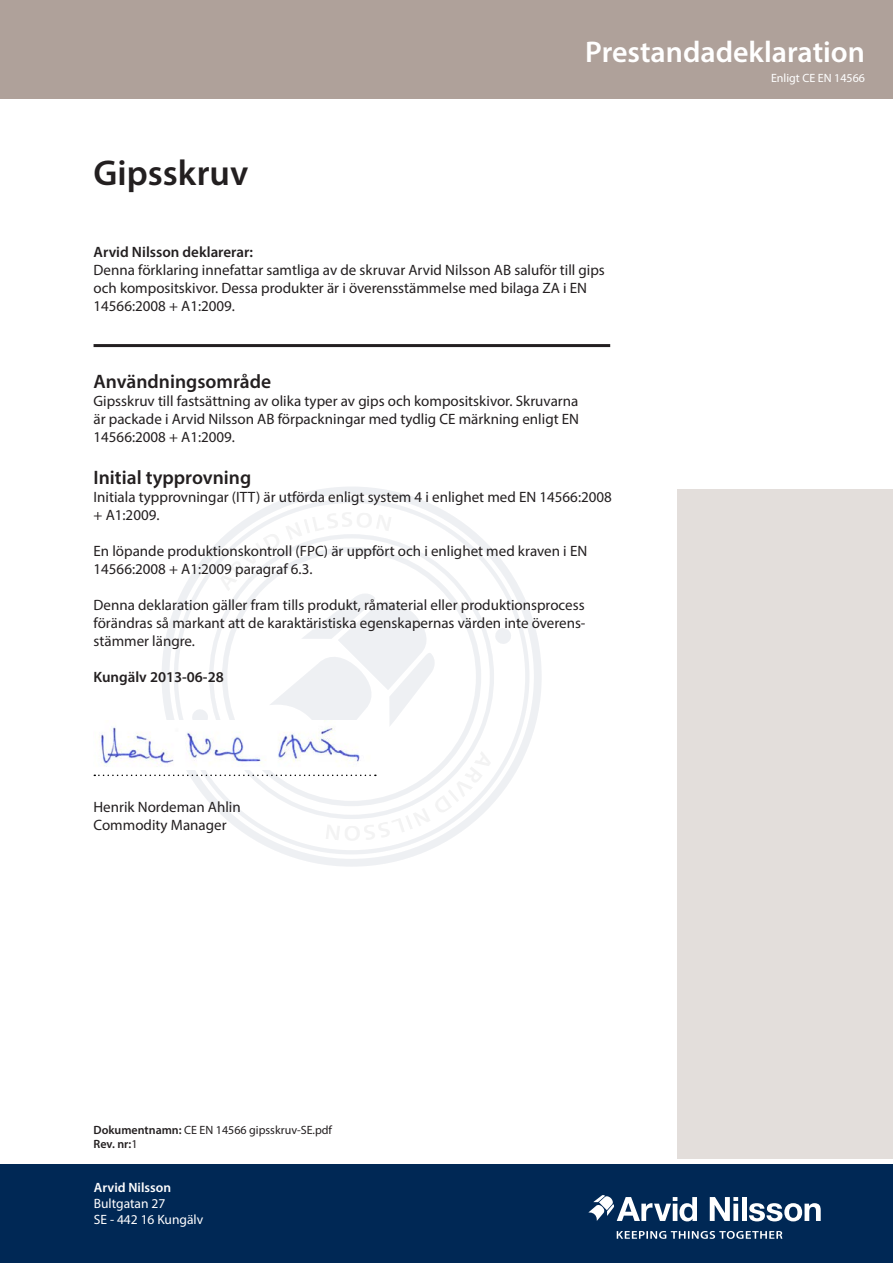
<style>
.page{position:relative;width:893px;height:1263px;background:#fff}
.page>*{position:absolute;margin:0;border:0;box-sizing:border-box;transform-origin:0 0}
.Retail_rubrik{font:600 36px "Myriad Pro";color:#231f20}
.Dokumenttyp{font:600 30px "Myriad Pro";color:#fff}
.Kolumnrubrik{font:600 19.5px "Myriad Pro";color:#231f20}
.Löpande_text{font:15px/18px "Myriad Pro";color:#231f20}
.Kolumnrubrik-2{font:15px/18px "Myriad Pro";color:#231f20;text-align:justify}
.Löpande_text-2{font:600 15px "Myriad Pro";color:#231f20}
.Adress{font:13.5px/16.2px "Myriad Pro";color:#fff}
.Dokument{font:12px/14.4px "Myriad Pro";color:#231f20}
.Dokument_2{font:12px "Myriad Pro";color:#fff}
.s1{font-weight:600}
</style>
<div class="page">
<svg style="left:162px;top:487px;width:380px;height:380px"></svg>
<svg style="left:174px;top:499px;width:355px;height:355px"></svg>
<svg style="left:191px;top:708px;width:18px;height:13px"></svg>
<svg style="left:494px;top:627px;width:18px;height:18px"></svg>
<svg style="left:222px;top:547px;width:259px;height:259px"></svg>
<div style="left:0;top:1164px;width:893px;height:99px;background:#002855"></div>
<svg style="left:710px;top:1197px;width:28px;height:24px"></svg>
<hr style="left:742px;top:1197px;width:4px;height:24px;background:#fff">
<svg style="left:749px;top:1203px;width:72px;height:18px"></svg>
<svg style="left:588px;top:1195px;width:109px;height:26px"></svg>
<svg style="left:617px;top:1231px;width:165px;height:8px"></svg>
<hr style="left:94px;top:344px;width:516px;height:3px;background:#231f20">
<img style="left:99px;top:721px;width:276px;height:49px">
<svg style="left:94px;top:774px;width:282px;height:2px"></svg>
<div style="left:0;top:0;width:893px;height:99px;background:#afa19a"></div>
<div style="left:677px;top:490px;width:216px;height:669px;background:#e3dedb"></div>
<svg style="left:217px;top:531px;width:220px;height:228px"></svg>
<p class="Dokumenttyp" style="left:585px;top:33px;width:281px">Prestandadeklaration</p>
<p class="Retail_rubrik" style="left:94px;top:150px;width:156px">Gipsskruv</p>
<p class="Löpande_text" style="left:94px;top:243px;width:513px"><span class="s1">Arvid Nilsson deklarerar:<br></span>Denna förklaring innefattar samtliga av de skruvar Arvid Nilsson AB saluför till gips och kompositskivor. Dessa produkter är i överensstämmelse med bilaga ZA i EN 14566:2008 + A1:2009.</p>
<p class="Kolumnrubrik" style="left:94px;top:369px;width:179px">Användningsområde</p>
<p class="Kolumnrubrik-2" style="left:94px;top:392px;width:487px">Gipsskruv till fastsättning av olika typer av gips och kompositskivor. Skruvarna är packade i Arvid Nilsson AB förpackningar med tydlig CE märkning enligt EN 14566:2008 + A1:2009.</p>
<p class="Kolumnrubrik" style="left:94px;top:465px;width:159px">Initial typprovning</p>
<p class="Kolumnrubrik-2" style="left:94px;top:488px;width:520px">Initiala typprovningar (ITT) är utförda enligt system 4 i enlighet med EN 14566:2008 + A1:2009.</p>
<p class="Löpande_text" style="left:94px;top:542px;width:495px">En löpande produktionskontroll (FPC) är uppfört och i enlighet med kraven i EN<br>14566:2008 + A1:2009 paragraf 6.3.</p>
<p class="Löpande_text" style="left:94px;top:596px;width:493px;text-align:justify">Denna deklaration gäller fram tills produkt, råmaterial eller produktionsprocess förändras så markant att de karaktäristiska egenskapernas värden inte överens&shy;stämmer längre.</p>
<p class="Löpande_text-2" style="left:94px;top:667px;width:132px">Kungälv 2013-06-28</p>
<p class="Löpande_text" style="left:94px;top:798px;width:149px">Henrik Nordeman Ahlin<br>Commodity Manager</p>
<p class="Dokument" style="left:94px;top:1122px;width:240px"><span class="s1">Dokumentnamn:</span> CE EN 14566 gipsskruv-SE.pdf<br><span class="s1">Rev. nr:</span>1</p>
<p class="Adress" style="left:94px;top:1179px;width:111px"><span class="s1">Arvid Nilsson<br></span>Bultgatan 27<br>SE - 442 16 Kungälv</p>
<p class="Dokument_2" style="left:771px;top:71px;width:95px">Enligt CE EN 14566</p>
</div>
